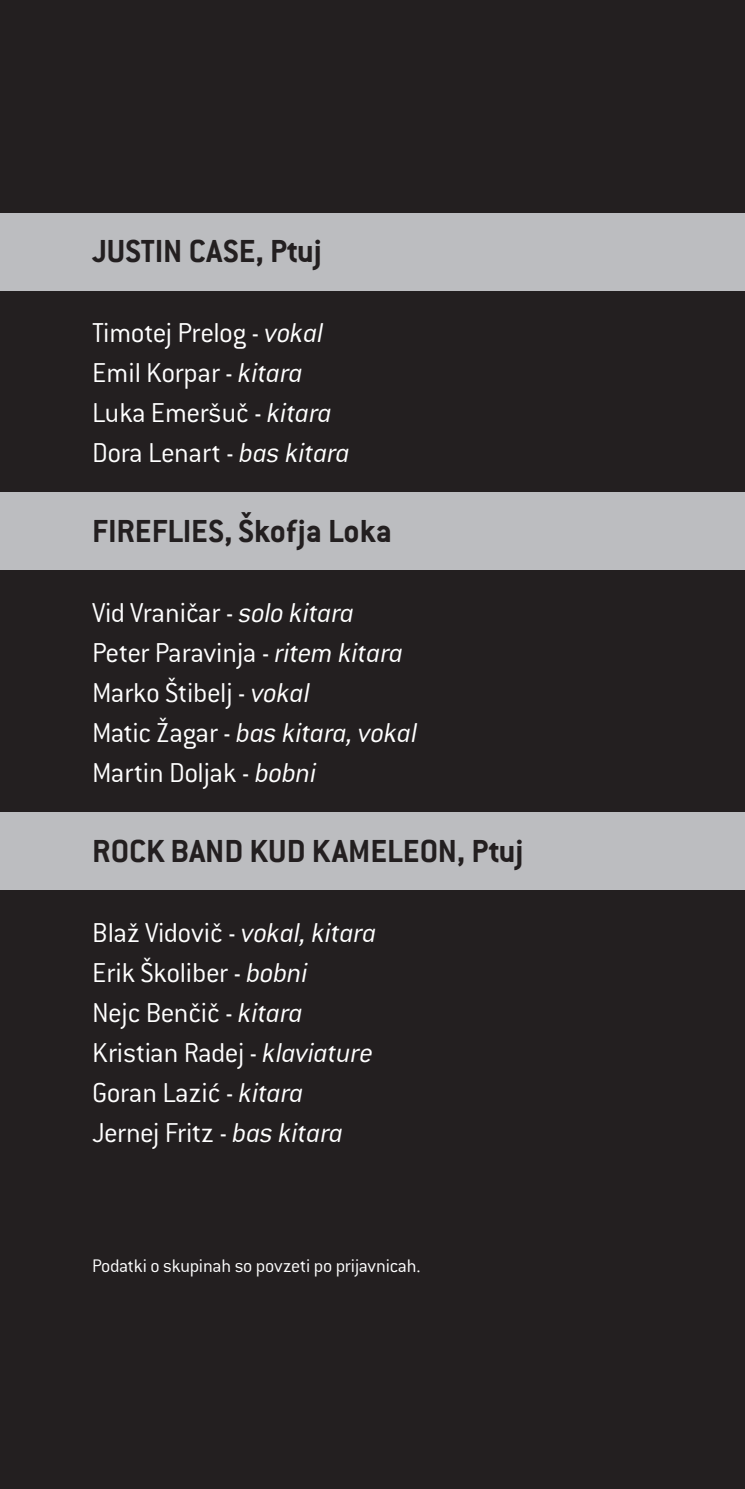
<style>
.page{position:relative;width:745px;height:1489px;background:#fff}
.page>*{position:absolute;margin:0;border:0;box-sizing:border-box;transform-origin:0 0}
.tekoci_tekst{font:700 35px "Conduit BU";color:#231f20}
.tekoci_tekst-2{font:300 30px "Conduit BU";letter-spacing:-.015em;color:#fff}
.tekoci_tekst-3{font:italic 300 30px "Conduit BU";letter-spacing:-.01em;color:#fff}
.tekoci_tekst-4{font:300 20px "Conduit BU";letter-spacing:-.01em;color:#fff}
.s1{font-style:italic}
.s2{font-style:normal}
</style>
<div class="page">
<div style="left:0;top:0;width:744px;height:1488px;background:#231f20"></div>
<div style="left:0;top:492px;width:744px;height:78px;background:#bcbdc0"></div>
<div style="left:0;top:811px;width:744px;height:78px;background:#bcbdc0"></div>
<div style="left:0;top:213px;width:744px;height:78px;background:#bcbdc0"></div>
<p class="tekoci_tekst" style="left:92px;top:230px;width:231px">JUSTIN CASE, Ptuj</p>
<p class="tekoci_tekst-2" style="left:92px;top:316px;width:233px">Timotej Prelog - <span class="s1">vokal</span></p>
<p class="tekoci_tekst-2" style="left:92px;top:356px;width:212px">Emil Korpar - <span class="s1">kitara</span></p>
<p class="tekoci_tekst-2" style="left:92px;top:396px;width:241px">Luka Emeršuč - <span class="s1">kitara</span></p>
<p class="tekoci_tekst-2" style="left:92px;top:436px;width:259px">Dora Lenart - <span class="s1">bas kitara</span></p>
<p class="tekoci_tekst" style="left:92px;top:510px;width:301px">FIREFLIES, Škofja Loka</p>
<p class="tekoci_tekst-2" style="left:92px;top:596px;width:263px">Vid Vraničar - <span class="s1">solo kitara</span></p>
<p class="tekoci_tekst-2" style="left:92px;top:636px;width:312px">Peter Paravinja - <span class="s1">ritem kitara</span></p>
<p class="tekoci_tekst-2" style="left:92px;top:676px;width:219px">Marko Štibelj - <span class="s1">vokal</span></p>
<p class="tekoci_tekst-3" style="left:92px;top:716px;width:327px"><span class="s2">Matic Žagar -</span> bas kitara, vokal</p>
<p class="tekoci_tekst-2" style="left:92px;top:756px;width:226px">Martin Doljak - <span class="s1">bobni</span></p>
<p class="tekoci_tekst" style="left:92px;top:830px;width:432px">ROCK BAND KUD KAMELEON, Ptuj</p>
<p class="tekoci_tekst-2" style="left:92px;top:916px;width:286px">Blaž Vidovič - <span class="s1">vokal, kitara</span></p>
<p class="tekoci_tekst-2" style="left:92px;top:956px;width:217px">Erik Školiber - <span class="s1">bobni</span></p>
<p class="tekoci_tekst-2" style="left:92px;top:996px;width:212px">Nejc Benčič - <span class="s1">kitara</span></p>
<p class="tekoci_tekst-2" style="left:92px;top:1036px;width:283px">Kristian Radej - <span class="s1">klaviature</span></p>
<p class="tekoci_tekst-2" style="left:92px;top:1076px;width:213px">Goran Lazić - <span class="s1">kitara</span></p>
<p class="tekoci_tekst-2" style="left:92px;top:1116px;width:252px">Jernej Fritz - <span class="s1">bas kitara</span></p>
<p class="tekoci_tekst-4" style="left:92px;top:1255px;width:329px">Podatki o skupinah so povzeti po prijavnicah.</p>
</div>
